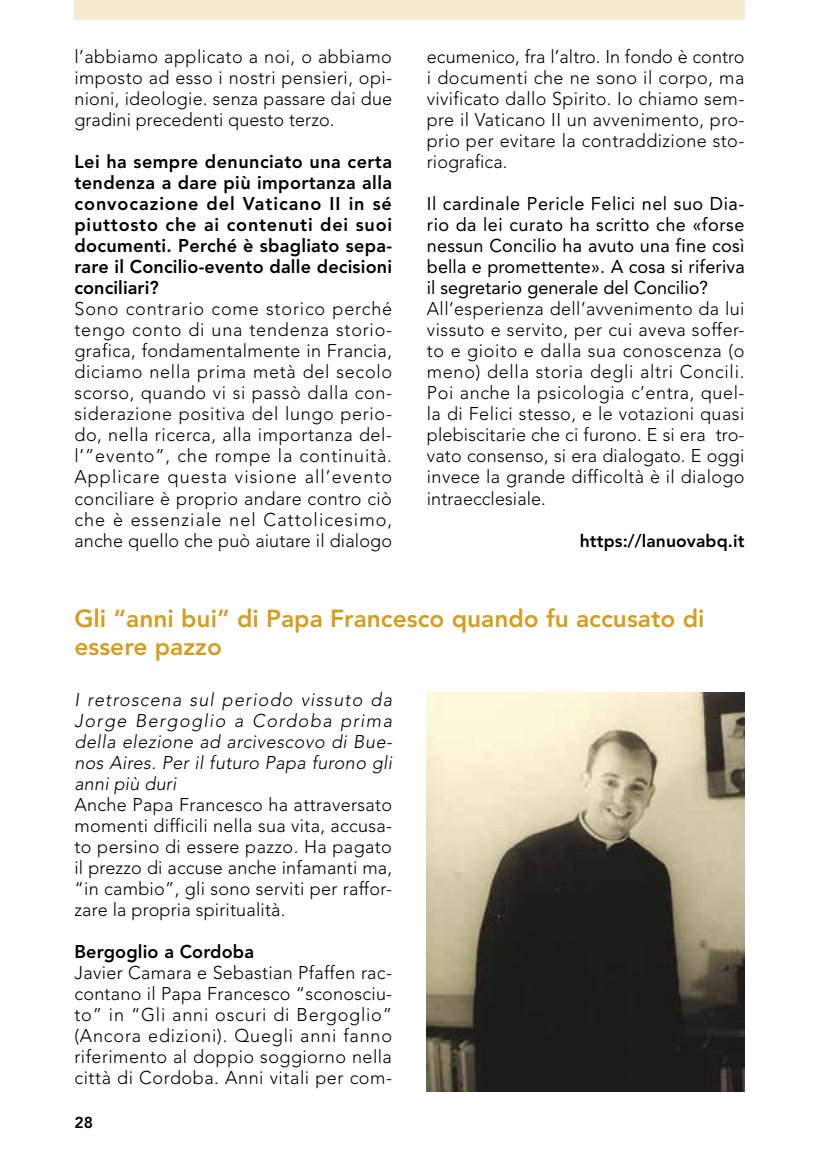
<style>
.page{position:relative;width:819px;height:1166px;background:#fff}
.page>*{position:absolute;margin:0;border:0;box-sizing:border-box;transform-origin:0 0}
.t1{font:800 24.5px/28px "Avenir";color:#d49e21}
.t2{font:300 18.38px/21px "Avenir";letter-spacing:.015em;color:#000;text-align:justify}
.t3{font:800 18.38px/21px "Avenir";letter-spacing:.01em;color:#000;text-align:justify}
.t4{font:18.38px/21px "Avenir";color:#000;text-align:justify}
.t5{font:italic 300 18.38px/21px "Avenir";letter-spacing:.02em;color:#000;text-align:justify}
.t6{font:800 17.5px "Avenir";letter-spacing:.005em;color:#000}
.t7{font:800 15.75px "Avenir";color:#000}
</style>
<div class="page">
<div style="left:74px;top:0;width:670px;height:20px;background:#f7eacf"></div>
<img style="left:427px;top:692px;width:317px;height:399px">
<p class="t2" style="left:74px;top:47px;width:319px">l’abbiamo applicato a noi, o abbiamo imposto ad esso i nostri pensieri, opi&shy;nioni, ideologie. senza passare dai due gradini precedenti questo terzo.</p>
<p class="t3" style="left:74px;top:152px;width:319px">Lei ha sempre denunciato una certa tendenza a dare più importanza alla convocazione del Vaticano II in sé piuttosto che ai contenuti dei suoi documenti. Perché è sbagliato sepa&shy;rare il Concilio-evento dalle decisioni conciliari?</p>
<p class="t2" style="left:74px;top:299px;width:319px">Sono contrario come storico perché tengo conto di una tendenza storio&shy;grafica, fondamentalmente in Francia, diciamo nella prima metà del secolo scorso, quando vi si passò dalla con&shy;siderazione positiva del lungo perio&shy;do, nella ricerca, alla importanza del&shy;l’”evento”, che rompe la continuità.<br>Applicare questa visione all’evento conciliare è proprio andare contro ciò che è essenziale nel Cattolicesimo, anche quello che può aiutare il dialogo</p>
<p class="t2" style="left:427px;top:47px;width:319px">ecumenico, fra l’altro. In fondo è contro i documenti che ne sono il corpo, ma vivificato dallo Spirito. Io chiamo sem&shy;pre il Vaticano II un avvenimento, pro&shy;prio per evitare la contraddizione sto&shy;riografica.</p>
<p class="t4" style="left:427px;top:194px;width:319px">Il cardinale Pericle Felici nel suo Dia&shy;rio da lei curato ha scritto che «forse nessun Concilio ha avuto una fine così bella e promettente». A cosa si riferiva il segretario generale del Concilio?</p>
<p class="t2" style="left:427px;top:299px;width:319px">All’esperienza dell’avvenimento da lui vissuto e servito, per cui aveva soffer&shy;to e gioito e dalla sua conoscenza (o meno) della storia degli altri Concili.<br>Poi anche la psicologia c’entra, quel&shy;la di Felici stesso, e le votazioni quasi plebiscitarie che ci furono. E si era tro&shy;vato consenso, si era dialogato. E oggi invece la grande difficoltà è il dialogo intraecclesiale.</p>
<p class="t6" style="left:579px;top:530px;width:166px">https://lanuovabq.it</p>
<h1 class="t1" style="left:74px;top:604px;width:631px">Gli “anni bui” di Papa Francesco quando fu accusato di essere pazzo</h1>
<p class="t5" style="left:74px;top:689px;width:319px">I retroscena sul periodo vissuto da Jorge Bergoglio a Cordoba prima della elezione ad arcivescovo di Bue&shy;nos Aires. Per il futuro Papa furono gli anni più duri</p>
<p class="t2" style="left:74px;top:794px;width:319px">Anche Papa Francesco ha attraversato momenti difficili nella sua vita, accusa&shy;to persino di essere pazzo. Ha pagato il prezzo di accuse anche infamanti ma, “in cambio”, gli sono serviti per raffor&shy;zare la propria spiritualità.</p>
<p class="t3" style="left:74px;top:941px;width:181px">Bergoglio a Cordoba</p>
<p class="t2" style="left:74px;top:962px;width:319px">Javier Camara e Sebastian Pfaffen rac&shy;contano il Papa Francesco “sconosciu&shy;to” in “Gli anni oscuri di Bergoglio” (Ancora edizioni). Quegli anni fanno riferimento al doppio soggiorno nella città di Cordoba. Anni vitali per com-</p>
<p class="t7" style="left:74px;top:1113px;width:20px">28</p>
</div>
